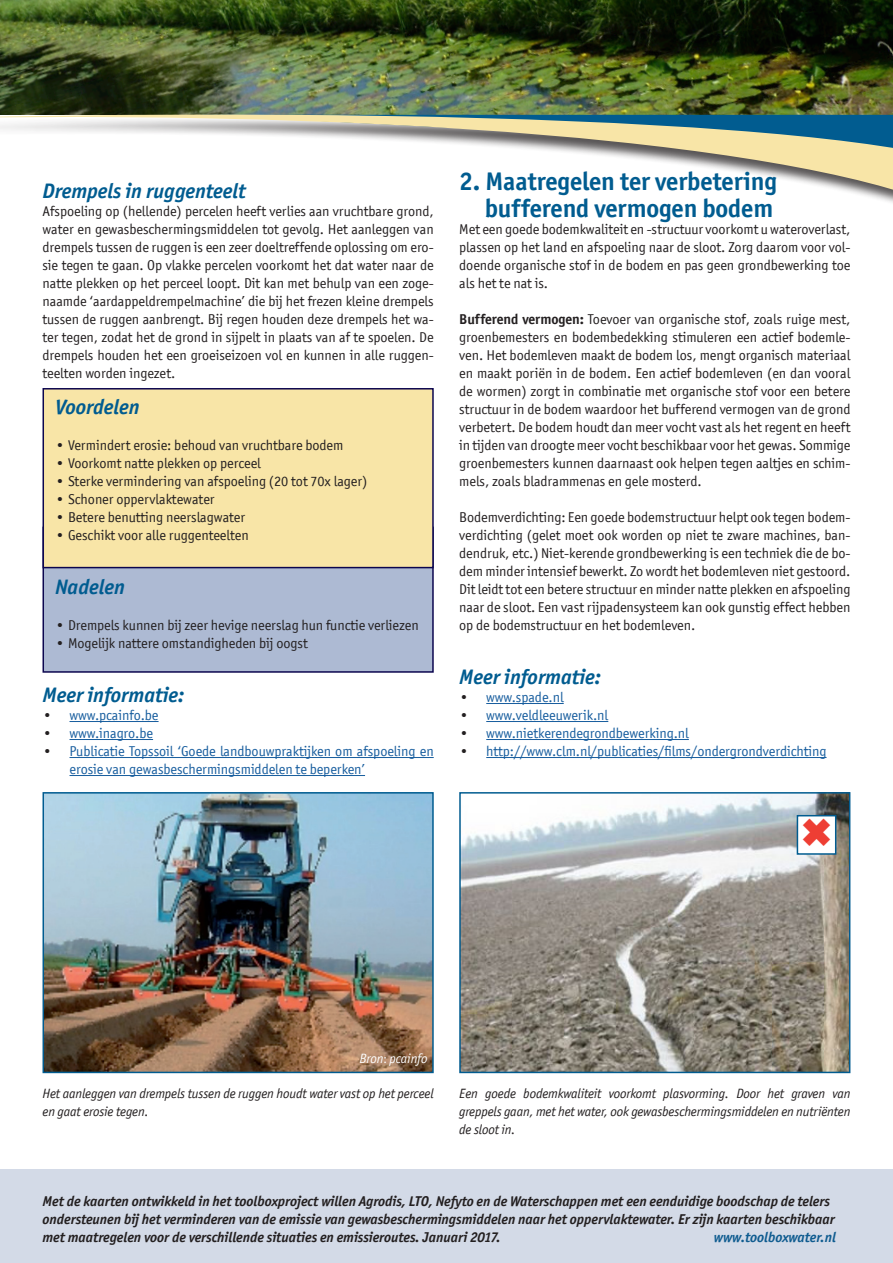
<style>
.page{position:relative;width:893px;height:1263px;background:#fff}
.page>*{position:absolute;margin:0;border:0;box-sizing:border-box;transform-origin:0 0}
.t1{font:700 25.5px/27px "Officina San ITC";letter-spacing:-.005em;color:#015c90;text-align:right}
.t2{font:italic 700 21px "Officina San ITC";letter-spacing:-.005em;color:#015c90}
.t3{font:14.25px/18px "Officina San ITC";letter-spacing:-.005em;color:#231f20;text-align:justify}
.t4{font:italic 700 14.25px/18px "Officina San ITC";letter-spacing:-.005em;color:#231f20}
.t5{font:14.25px/18px "Officina San ITC";letter-spacing:-.005em;color:#175d9e}
.t6{font:italic 700 14.25px "Officina San ITC";letter-spacing:-.005em;color:#0f5c90}
.t7{font:italic 13.5px/18px "Officina San ITC";letter-spacing:-.01em;color:#231f20}
.t8{font:italic 13.5px "Officina San ITC";letter-spacing:-.01em;color:#fff}
.s1{color:#231f20}
.s2{font-weight:700}
.s3{font-family:"Chaparral Pro";font-style:normal;font-size:14.25px}
</style>
<div class="page">
<img style="left:0;top:0;width:893px;height:101px">
<svg style="left:0;top:101px;width:893px;height:102px"></svg>
<div style="left:0;top:1169px;width:893px;height:94px;background:#d3dae7"></div>
<hr style="left:486px;top:703px;width:78px;height:1px;background:#175d9e">
<hr style="left:486px;top:721px;width:122px;height:1px;background:#175d9e">
<hr style="left:486px;top:739px;width:203px;height:1px;background:#175d9e">
<hr style="left:486px;top:757px;width:340px;height:1px;background:#175d9e">
<div style="left:43px;top:527px;width:391px;height:146px;background:#adbad3;border:2px solid #0c064f"></div>
<div style="left:43px;top:388px;width:391px;height:180px;background:#f8e5a7;border:2px solid #0c064f"></div>
<img style="left:46px;top:795px;width:385px;height:275px">
<div style="left:43px;top:792px;width:391px;height:281px;border:2px solid #015c90"></div>
<img style="left:462px;top:795px;width:385px;height:275px">
<div style="left:459px;top:792px;width:391px;height:281px;border:2px solid #015c90"></div>
<div style="left:797px;top:816px;width:39px;height:38px;background:#fff"></div>
<div style="left:797px;top:815px;width:39px;height:40px;border:2px solid #015c90"></div>
<hr style="left:70px;top:721px;width:89px;height:1px;background:#175d9e">
<hr style="left:70px;top:739px;width:83px;height:1px;background:#175d9e">
<hr style="left:70px;top:757px;width:364px;height:1px;background:#175d9e">
<hr style="left:70px;top:775px;width:295px;height:1px;background:#175d9e">
<p class="t2" style="left:43px;top:178px;width:205px">Drempels in ruggenteelt</p>
<p class="t3" style="left:43px;top:202px;width:393px">Afspoeling op (hellende) percelen heeft verlies aan vruchtbare grond, water en gewasbeschermingsmiddelen tot gevolg. Het aanleggen van drempels tussen de ruggen is een zeer doeltreffende oplossing om ero&shy;sie tegen te gaan. Op vlakke percelen voorkomt het dat water naar de natte plekken op het perceel loopt. Dit kan met behulp van een zoge&shy;naamde ‘aardappeldrempelmachine’ die bij het frezen kleine drempels tussen de ruggen aanbrengt. Bij regen houden deze drempels het wa&shy;ter tegen, zodat het de grond in sijpelt in plaats van af te spoelen. De drempels houden het een groeiseizoen vol en kunnen in alle ruggen&shy;teelten worden ingezet.</p>
<p class="t2" style="left:55px;top:394px;width:86px">Voordelen</p>
<p class="t3" style="left:55px;top:436px;width:290px">• Vermindert erosie: behoud van vruchtbare bodem</p>
<p class="t3" style="left:55px;top:454px;width:207px">• Voorkomt natte plekken op perceel</p>
<p class="t3" style="left:55px;top:472px;width:314px">• Sterke vermindering van afspoeling (20 tot 70x lager)</p>
<p class="t3" style="left:55px;top:490px;width:161px">• Schoner oppervlaktewater</p>
<p class="t3" style="left:55px;top:508px;width:191px">• Betere benutting neerslagwater</p>
<p class="t3" style="left:55px;top:526px;width:195px">• Geschikt voor alle ruggenteelten</p>
<p class="t2" style="left:55px;top:574px;width:71px">Nadelen</p>
<p class="t3" style="left:55px;top:616px;width:365px">• Drempels kunnen bij zeer hevige neerslag hun functie verliezen</p>
<p class="t3" style="left:55px;top:634px;width:254px">• Mogelijk nattere omstandigheden bij oogst</p>
<p class="t2" style="left:43px;top:682px;width:143px">Meer informatie:</p>
<p class="t5" style="left:43px;top:706px;width:118px"><span class="s1">•</span> www.pcainfo.be</p>
<p class="t5" style="left:43px;top:724px;width:112px"><span class="s1">•</span> www.inagro.be</p>
<p class="t5" style="left:70px;top:742px;width:366px;text-indent:-27px"><span class="s1">•</span> Publicatie Topssoil ‘Goede landbouwpraktijken om afspoeling en erosie van gewasbeschermingsmiddelen te beperken’</p>
<p class="t1" style="left:459px;top:167px;width:320px">2. Maatregelen ter verbetering bufferend vermogen bodem</p>
<p class="t3" style="left:459px;top:220px;width:393px">Met een goede bodemkwaliteit en -structuur voorkomt u wateroverlast, plassen op het land en afspoeling naar de sloot. Zorg daarom voor vol&shy;doende organische stof in de bodem en pas geen grondbewerking toe als het te nat is.</p>
<p class="t3" style="left:459px;top:310px;width:393px"><span class="s2">Bufferend vermogen:</span> Toevoer van organische stof, zoals ruige mest, groenbemesters en bodembedekking stimuleren een actief bodemle&shy;ven. Het bodemleven maakt de bodem los, mengt organisch materiaal en maakt poriën in de bodem. Een actief bodemleven (en dan vooral de wormen) zorgt in combinatie met organische stof voor een betere structuur in de bodem waardoor het bufferend vermogen van de grond verbetert. De bodem houdt dan meer vocht vast als het regent en heeft in tijden van droogte meer vocht beschikbaar voor het gewas. Sommige groenbemesters kunnen daarnaast ook helpen tegen aaltjes en schim&shy;mels, zoals bladrammenas en gele mosterd.</p>
<p class="t3" style="left:459px;top:508px;width:393px">Bodemverdichting: Een goede bodemstructuur helpt ook tegen bodem&shy;verdichting (gelet moet ook worden op niet te zware machines, ban&shy;dendruk, etc.) Niet-kerende grondbewerking is een techniek die de bo&shy;dem minder intensief bewerkt. Zo wordt het bodemleven niet gestoord.<br>Dit leidt tot een betere structuur en minder natte plekken en afspoeling naar de sloot. Een vast rijpadensysteem kan ook gunstig effect hebben op de bodemstructuur en het bodemleven.</p>
<p class="t2" style="left:459px;top:664px;width:143px">Meer informatie:</p>
<p class="t5" style="left:459px;top:688px;width:106px"><span class="s1">•</span> www.spade.nl</p>
<p class="t5" style="left:459px;top:706px;width:151px"><span class="s1">•</span> www.veldleeuwerik.nl</p>
<p class="t5" style="left:459px;top:724px;width:231px"><span class="s1">•</span> www.nietkerendegrondbewerking.nl</p>
<p class="t5" style="left:459px;top:742px;width:369px"><span class="s1">•</span> http://www.clm.nl/publicaties/films/ondergrondverdichting</p>
<p class="t8" style="left:359px;top:1051px;width:70px">Bron<span class="s3">:</span> pcainfo</p>
<p class="t7" style="left:43px;top:1085px;width:393px">Het aanleggen van drempels tussen de ruggen houdt water vast op het perceel en gaat erosie tegen.</p>
<p class="t7" style="left:459px;top:1085px;width:393px;text-align:justify">Een goede bodemkwaliteit voorkomt plasvorming. Door het graven van greppels gaan, met het water, ook gewasbeschermingsmiddelen en nutriënten de sloot in.</p>
<p class="t4" style="left:43px;top:1192px;width:794px">Met de kaarten ontwikkeld in het toolboxproject willen Agrodis, LTO, Nefyto en de Waterschappen met een eenduidige boodschap de telers ondersteunen bij het verminderen van de emissie van gewasbeschermingsmiddelen naar het oppervlaktewater. Er zijn kaarten beschikbaar met maatregelen voor de verschillende situaties en emissieroutes. Januari 2017.</p>
<p class="t6" style="left:714px;top:1229px;width:124px">www.toolboxwater.nl</p>
</div>
